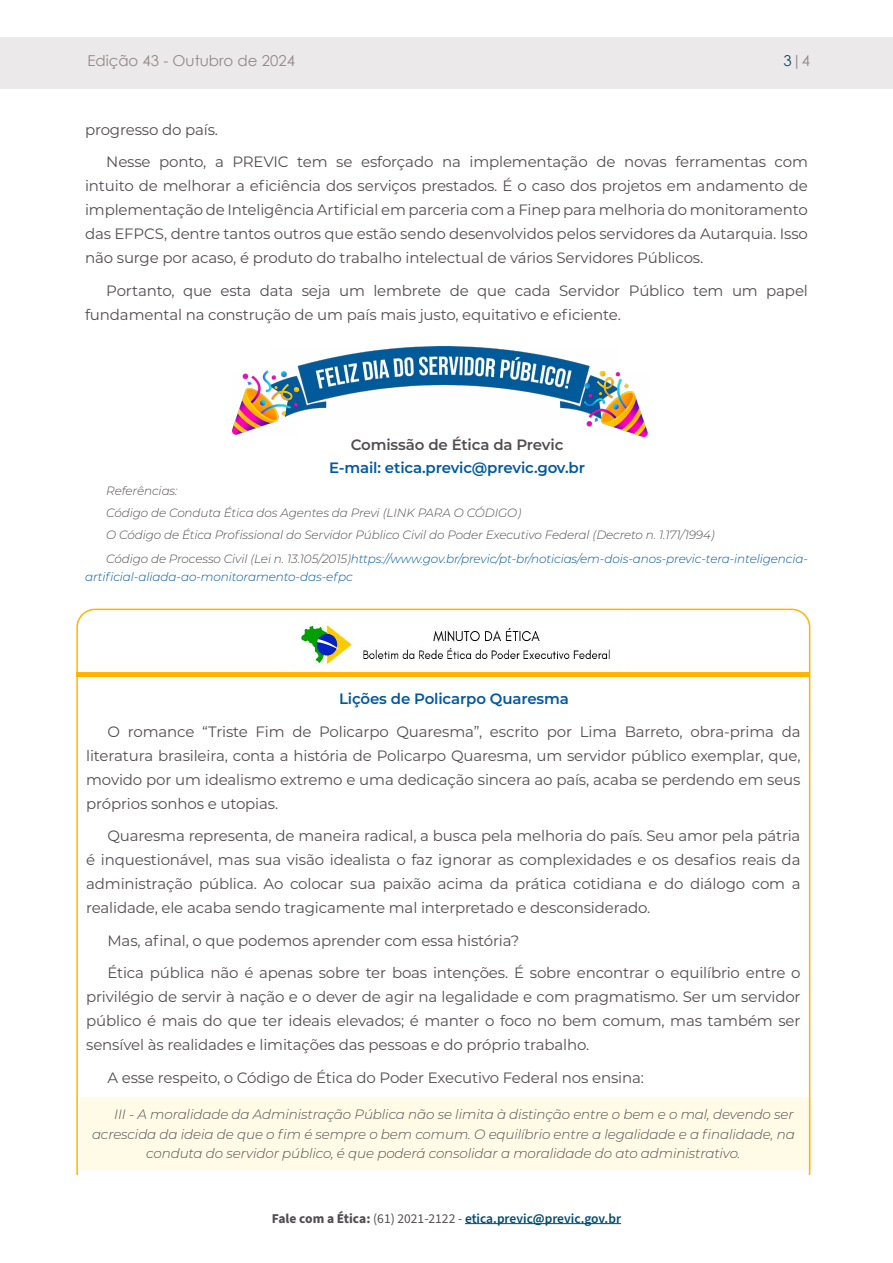
<style>
.page{position:relative;width:893px;height:1263px;background:#fff}
.page>*{position:absolute;margin:0;border:0;box-sizing:border-box;transform-origin:0 0}
.t1{font:15px/24px "Montserrat";letter-spacing:-.01em;color:#534d51;text-align:justify}
.t2{font:600 15px "Montserrat";letter-spacing:-.01em;color:#0059a2}
.t3{font:15px "Century Gothic";color:#928889}
.t4{font:600 15px "Montserrat";letter-spacing:-.01em;color:#534d51}
.t5{font:italic 300 13.5px "Montserrat";letter-spacing:-.01em;color:#534d51}
.t6{font:600 13.5px "Source Sans Pro";color:#004c73}
.t7{font:italic 300 12px/18px "Montserrat";letter-spacing:-.01em;color:#0059a2}
.t8{font:italic 300 12px/22px "Montserrat";letter-spacing:-.01em;color:#534d51}
.s1{color:#004e72}
.s2{color:#534d51}
.s3{font-weight:700;color:#534d51}
.s4{font-weight:400;color:#534d51}
</style>
<div class="page">
<hr style="left:465px;top:1223px;width:156px;height:1px;background:#004c73">
<div style="left:80px;top:1097px;width:732px;height:73px;background:#fffbe6"></div>
<img style="left:285px;top:622px;width:338px;height:50px">
<div style="left:0;top:37px;width:893px;height:51px;background:#ece9ea"></div>
<img style="left:297px;top:347px;width:293px;height:65px">
<hr style="left:77px;top:672px;width:733px;height:4px;background:#ffb400">
<img style="left:233px;top:370px;width:65px;height:65px">
<img style="left:583px;top:371px;width:65px;height:66px">
<p class="t3" style="left:87px;top:51px;width:209px">Edição 43 - Outubro de 2024</p>
<p class="t3" style="left:784px;top:51px;width:28px"><span class="s1">3</span>|4</p>
<p class="t1" style="left:106px;top:113px;width:703px;line-height:32.5px;text-indent:-21px">progresso do país.<br>Nesse ponto, a PREVIC tem se esforçado na implementação de novas ferramentas com</p>
<p class="t1" style="left:85px;top:174px;width:724px">intuito de melhorar a eficiência dos serviços prestados. É o caso dos projetos em andamento de implementação de Inteligência Artificial em parceria com a Finep para melhoria do monitoramento das EFPCS, dentre tantos outros que estão sendo desenvolvidos pelos servidores da Autarquia. Isso não surge por acaso, é produto do trabalho intelectual de vários Servidores Públicos.</p>
<p class="t1" style="left:85px;top:278px;width:724px;text-indent:21px">Portanto, que esta data seja um lembrete de que cada Servidor Público tem um papel fundamental na construção de um país mais justo, equitativo e eficiente.</p>
<p class="t4" style="left:351px;top:434px;width:214px">Comissão de Ética da Previc</p>
<p class="t2" style="left:329px;top:457px;width:257px">E-mail: etica.previc@previc.gov.br</p>
<p class="t8" style="left:106px;top:479px;width:610px">Referências:<br>Código de Conduta Ética dos Agentes da Previ (LINK PARA O CÓDIGO)<br>O Código de Ética Profissional do Servidor Público Civil do Poder Executivo Federal (Decreto n. 1.171/1994)</p>
<p class="t7" style="left:85px;top:549px;width:724px;text-indent:21px"><span class="s2">Código de Processo Civil (Lei n. 13.105/2015)</span>https://www.gov.br/previc/pt-br/noticias/em-dois-anos-previc-tera-inteligencia&shy;artificial-aliada-ao-monitoramento-das-efpc</p>
<p class="t2" style="left:339px;top:688px;width:231px">Lições de Policarpo Quaresma</p>
<p class="t1" style="left:86px;top:719px;width:716px;text-indent:21px">O romance “Triste Fim de Policarpo Quaresma”, escrito por Lima Barreto, obra-prima da literatura brasileira, conta a história de Policarpo Quaresma, um servidor público exemplar, que, movido por um idealismo extremo e uma dedicação sincera ao país, acaba se perdendo em seus próprios sonhos e utopias.</p>
<p class="t1" style="left:86px;top:823px;width:716px;text-indent:21px">Quaresma representa, de maneira radical, a busca pela melhoria do país. Seu amor pela pátria é inquestionável, mas sua visão idealista o faz ignorar as complexidades e os desafios reais da administração pública. Ao colocar sua paixão acima da prática cotidiana e do diálogo com a realidade, ele acaba sendo tragicamente mal interpretado e desconsiderado.</p>
<p class="t1" style="left:107px;top:923px;width:695px;line-height:32.5px">Mas, afinal, o que podemos aprender com essa história?<br>Ética pública não é apenas sobre ter boas intenções. É sobre encontrar o equilíbrio entre o</p>
<p class="t1" style="left:86px;top:984px;width:716px">privilégio de servir à nação e o dever de agir na legalidade e com pragmatismo. Ser um servidor público é mais do que ter ideais elevados; é manter o foco no bem comum, mas também ser sensível às realidades e limitações das pessoas e do próprio trabalho.</p>
<p class="t1" style="left:107px;top:1065px;width:538px">A esse respeito, o Código de Ética do Poder Executivo Federal nos ensina:</p>
<p class="t5" style="left:114px;top:1105px;width:681px">III - A moralidade da Administração Pública não se limita à distinção entre o bem e o mal, devendo ser</p>
<p class="t5" style="left:92px;top:1125px;width:704px">acrescida da ideia de que o fim é sempre o bem comum. O equilíbrio entre a legalidade e a finalidade, na</p>
<p class="t5" style="left:146px;top:1144px;width:596px">conduta do servidor público, é que poderá consolidar a moralidade do ato administrativo.</p>
<p class="t6" style="left:272px;top:1209px;width:351px"><span class="s3">Fale com a Ética:</span> <span class="s4">(61) 2021-2122 -</span> etica.previc@previc.gov.br</p>
</div>
